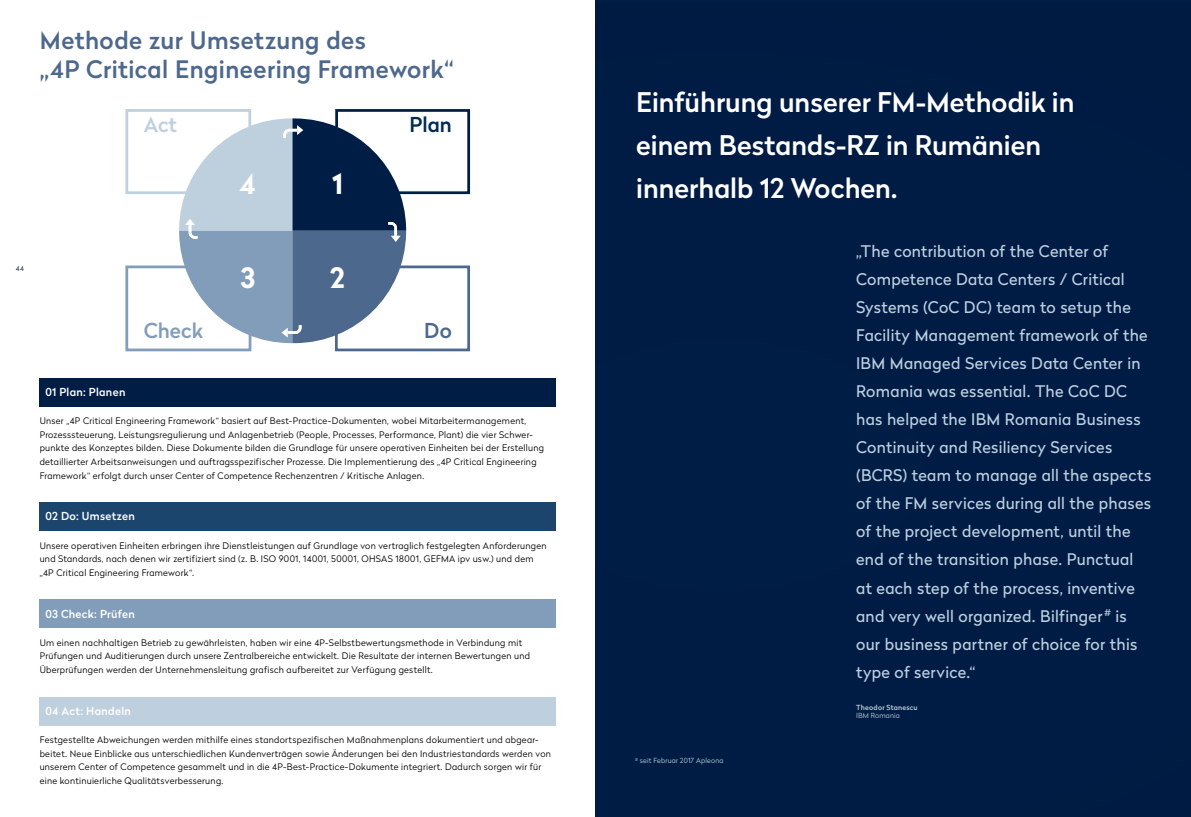
<style>
.page{position:relative;width:1191px;height:817px;background:#fff}
.page>*{position:absolute;margin:0;border:0;box-sizing:border-box;transform-origin:0 0}
.t1{font:700 28px "Radikal";color:#fff}
.t2{font:500 27px/43.2px "Radikal";color:#fff}
.t3{font:500 24px/28.8px "Radikal";letter-spacing:.02em;color:#4d688d}
.t4{font:500 20.5px "Radikal";color:#829db9}
.t5{font:500 20.5px "Radikal";color:#002b50}
.t6{font:500 20.5px "Radikal";color:#becfde}
.t7{font:500 20.5px "Radikal";color:#4d688d}
.t8{font:16px/28px "Radikal";letter-spacing:.02em;color:#becfde}
.t9{font:500 11px "Radikal";letter-spacing:.025em;color:#fff}
.t10{font:300 9px/13.9px "Radikal";letter-spacing:.03em;color:#000}
.t11{font:300 7px "Radikal";letter-spacing:.025em;color:#becfde}
.t12{font:500 7px "Radikal";letter-spacing:.03em;color:#becfde}
.t13{font:300 7px "Radikal";color:#001d46}
</style>
<div class="page">
<div style="left:595px;top:3px;width:596px;height:813px;background:#001c45"></div>
<div style="left:40px;top:378px;width:516px;height:28px;background:#001d46"></div>
<div style="left:40px;top:502px;width:516px;height:28px;background:#1b456d"></div>
<div style="left:40px;top:599px;width:516px;height:28px;background:#829db9"></div>
<div style="left:40px;top:696px;width:516px;height:29px;background:#becfde"></div>
<div style="left:335px;top:265px;width:135px;height:86px;border:3px solid #4d688d"></div>
<div style="left:335px;top:109px;width:135px;height:85px;border:3px solid #001d46"></div>
<div style="left:125px;top:109px;width:126px;height:85px;border:3px solid #becfde"></div>
<div style="left:125px;top:265px;width:126px;height:86px;border:3px solid #829db9"></div>
<svg style="left:178px;top:344px;width:113px;height:63px"></svg>
<svg style="left:291px;top:344px;width:116px;height:63px"></svg>
<svg style="left:178px;top:109px;width:113px;height:235px"></svg>
<svg style="left:291px;top:109px;width:116px;height:235px"></svg>
<svg style="left:180px;top:120px;width:225px;height:222px"></svg>
<h3 class="t3" style="left:40px;top:25px;width:415px">Methode zur Umsetzung des<br>„4P Critical Engineering Framework“</h3>
<h3 class="t6" style="left:144px;top:110px;width:35px">Act</h3>
<h3 class="t5" style="left:409px;top:110px;width:44px">Plan</h3>
<h1 class="t1" style="left:239px;top:164px;width:17px">4</h1>
<h1 class="t1" style="left:332px;top:164px;width:12px">1</h1>
<p class="t13" style="left:16px;top:263px;width:9px">44</p>
<h3 class="t4" style="left:144px;top:316px;width:61px">Check</h3>
<h1 class="t1" style="left:240px;top:258px;width:16px">3</h1>
<h1 class="t1" style="left:330px;top:258px;width:16px">2</h1>
<h3 class="t7" style="left:424px;top:316px;width:29px">Do</h3>
<p class="t9" style="left:45px;top:384px;width:82px">01 Plan: Planen</p>
<p class="t10" style="left:40px;top:413px;width:506px">Unser „4P Critical Engineering Framework“ basiert auf Best-Practice-Dokumenten, wobei Mitarbeitermanagement, Prozesssteuerung, Leistungsregulierung und Anlagenbetrieb (People, Processes, Performance, Plant) die vier Schwer&shy;punkte des Konzeptes bilden. Diese Dokumente bilden die Grundlage für unsere operativen Einheiten bei der Erstellung detaillierter Arbeitsanweisungen und auftragsspezifischer Prozesse. Die Implementierung des „4P Critical Engineering Framework“ erfolgt durch unser Center of Competence Rechenzentren / Kritische Anlagen.</p>
<p class="t9" style="left:45px;top:508px;width:91px">02 Do: Umsetzen</p>
<p class="t10" style="left:40px;top:538px;width:508px">Unsere operativen Einheiten erbringen ihre Dienstleistungen auf Grundlage von vertraglich festgelegten Anforderungen und Standards, nach denen wir zertifiziert sind (z. B. ISO 9001, 14001, 50001, OHSAS 18001, GEFMA ipv usw.) und dem „4P Critical Engineering Framework“.</p>
<p class="t9" style="left:45px;top:606px;width:91px">03 Check: Prüfen</p>
<p class="t10" style="left:40px;top:635px;width:492px">Um einen nachhaltigen Betrieb zu gewährleisten, haben wir eine 4P-Selbstbewertungsmethode in Verbindung mit<br>Prüfungen und Auditierungen durch unsere Zentralbereiche entwickelt. Die Resultate der internen Bewertungen und<br>Überprüfungen werden der Unternehmensleitung grafisch aufbereitet zur Verfügung gestellt.</p>
<p class="t9" style="left:45px;top:703px;width:87px">04 Act: Handeln</p>
<p class="t10" style="left:40px;top:732px;width:513px">Festgestellte Abweichungen werden mithilfe eines standortspezifischen Maßnahmenplans dokumentiert und abgear&shy;beitet. Neue Einblicke aus unterschiedlichen Kundenverträgen sowie Änderungen bei den Industriestandards werden von unserem Center of Competence gesammelt und in die 4P-Best-Practice-Dokumente integriert. Dadurch sorgen wir für eine kontinuierliche Qualitätsverbesserung.</p>
<h2 class="t2" style="left:636px;top:79px;width:440px">Einführung unserer FM-Methodik in einem Bestands-RZ in Rumänien innerhalb 12 Wochen.</h2>
<p class="t11" style="left:635px;top:755px;width:90px"><sup>#</sup> seit Februar 2017 Apleona</p>
<p class="t8" style="left:856px;top:236px;width:297px">„The contribution of the Center of Competence Data Centers / Critical Systems (CoC DC) team to setup the Facility Management framework of the IBM Managed Services Data Center in Romania was essential. The CoC DC has helped the IBM Romania Business Continuity and Resiliency Services (BCRS) team to manage all the aspects of the FM services during all the phases of the project development, until the end of the transition phase. Punctual at each step of the process, inventive and very well organized. Bilfinger <sup>#</sup> is our business partner of choice for this type of service.“</p>
<p class="t12" style="left:856px;top:701px;width:63px">Theodor Stanescu</p>
<p class="t11" style="left:856px;top:710px;width:45px">IBM Romania</p>
</div>
